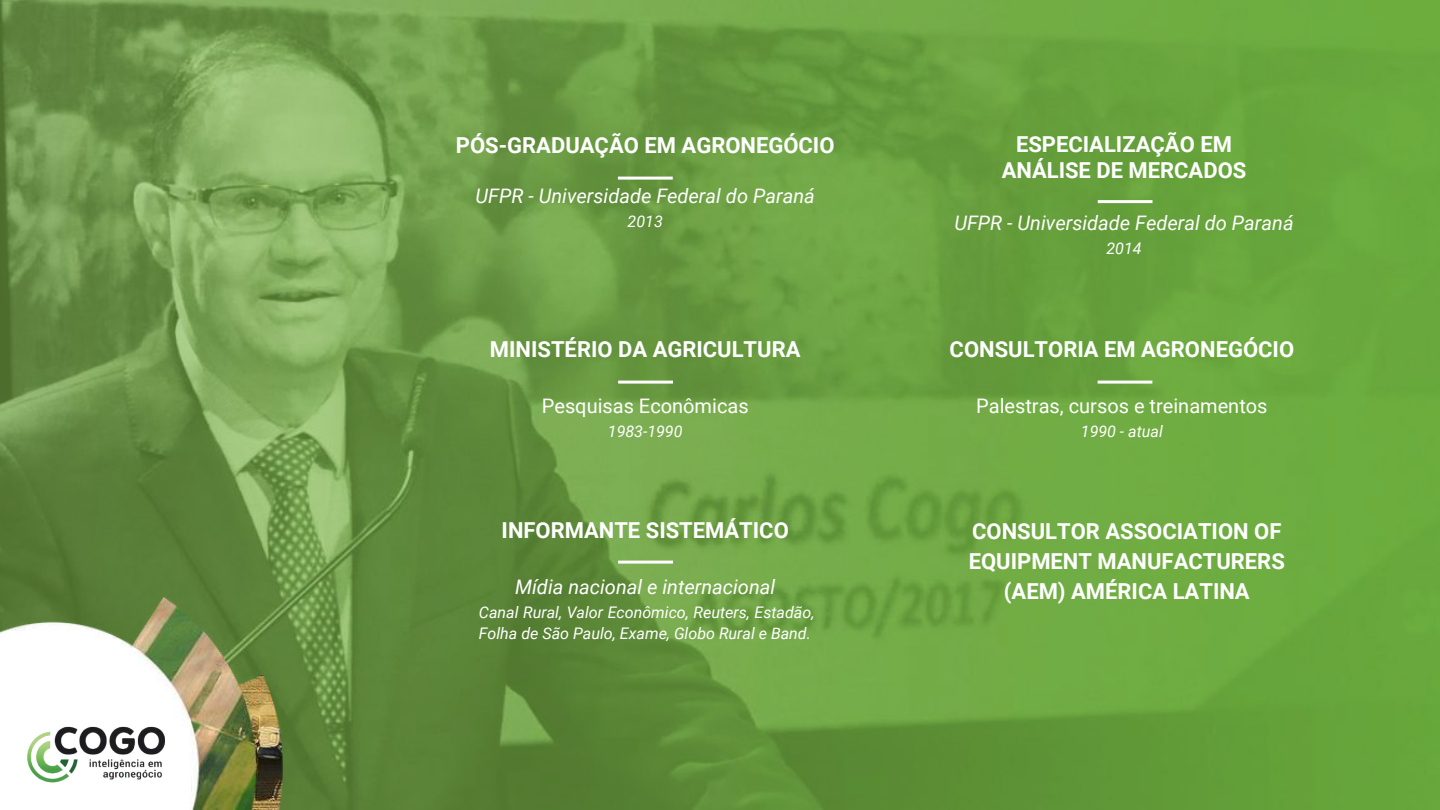
<style>
.page{position:relative;width:1440px;height:810px;background:#fff}
.page>*{position:absolute;margin:0;border:0;box-sizing:border-box;transform-origin:0 0}
.t1{font:700 22px/30px "Roboto";color:#fff;text-align:center}
.t2{font:italic 20px "Roboto";color:#fff}
.t3{font:20px "Roboto";color:#fff}
.t4{font:italic 16px/21px "Roboto";color:#fff}
</style>
<div class="page">
<img style="left:0;top:0;width:1440px;height:810px">
<hr style="left:618px;top:381px;width:55px;height:3px;background:#fff">
<hr style="left:618px;top:561px;width:55px;height:3px;background:#fff">
<hr style="left:618px;top:177px;width:55px;height:3px;background:#fff">
<hr style="left:1098px;top:200px;width:55px;height:3px;background:#fff">
<hr style="left:1098px;top:381px;width:54px;height:3px;background:#fff">
<img style="left:0;top:589px;width:333px;height:220px">
<img style="left:0;top:700px;width:191px;height:109px">
<p class="t1" style="left:456px;top:131px;width:380px">PÓS-GRADUAÇÃO EM AGRONEGÓCIO</p>
<p class="t1" style="left:1002px;top:132px;width:246px;line-height:25.6px">ESPECIALIZAÇÃO EM<br>ANÁLISE DE MERCADOS</p>
<p class="t2" style="left:476px;top:185px;width:341px">UFPR - Universidade Federal do Paraná</p>
<p class="t4" style="left:628px;top:211px;width:37px">2013</p>
<p class="t2" style="left:954px;top:212px;width:341px">UFPR - Universidade Federal do Paraná</p>
<p class="t1" style="left:490px;top:335px;width:312px">MINISTÉRIO DA AGRICULTURA</p>
<p class="t3" style="left:542px;top:394px;width:208px">Pesquisas Econômicas</p>
<p class="t4" style="left:608px;top:421px;width:76px">1983-1990</p>
<p class="t1" style="left:502px;top:516px;width:289px">INFORMANTE SISTEMÁTICO</p>
<p class="t2" style="left:515px;top:575px;width:262px">Mídia nacional e internacional</p>
<p class="t4" style="left:479px;top:602px;width:337px">Canal Rural, Valor Econômico, Reuters, Estadão,<br>Folha de São Paulo, Exame, Globo Rural e Band.</p>
<p class="t4" style="left:1106px;top:238px;width:37px">2014</p>
<p class="t1" style="left:950px;top:335px;width:346px">CONSULTORIA EM AGRONEGÓCIO</p>
<p class="t3" style="left:976px;top:394px;width:293px">Palestras, cursos e treinamentos</p>
<p class="t4" style="left:1081px;top:421px;width:83px">1990 - atual</p>
<p class="t1" style="left:969px;top:516px;width:318px">CONSULTOR ASSOCIATION OF<br>EQUIPMENT MANUFACTURERS (AEM) AMÉRICA LATINA</p>
</div>
